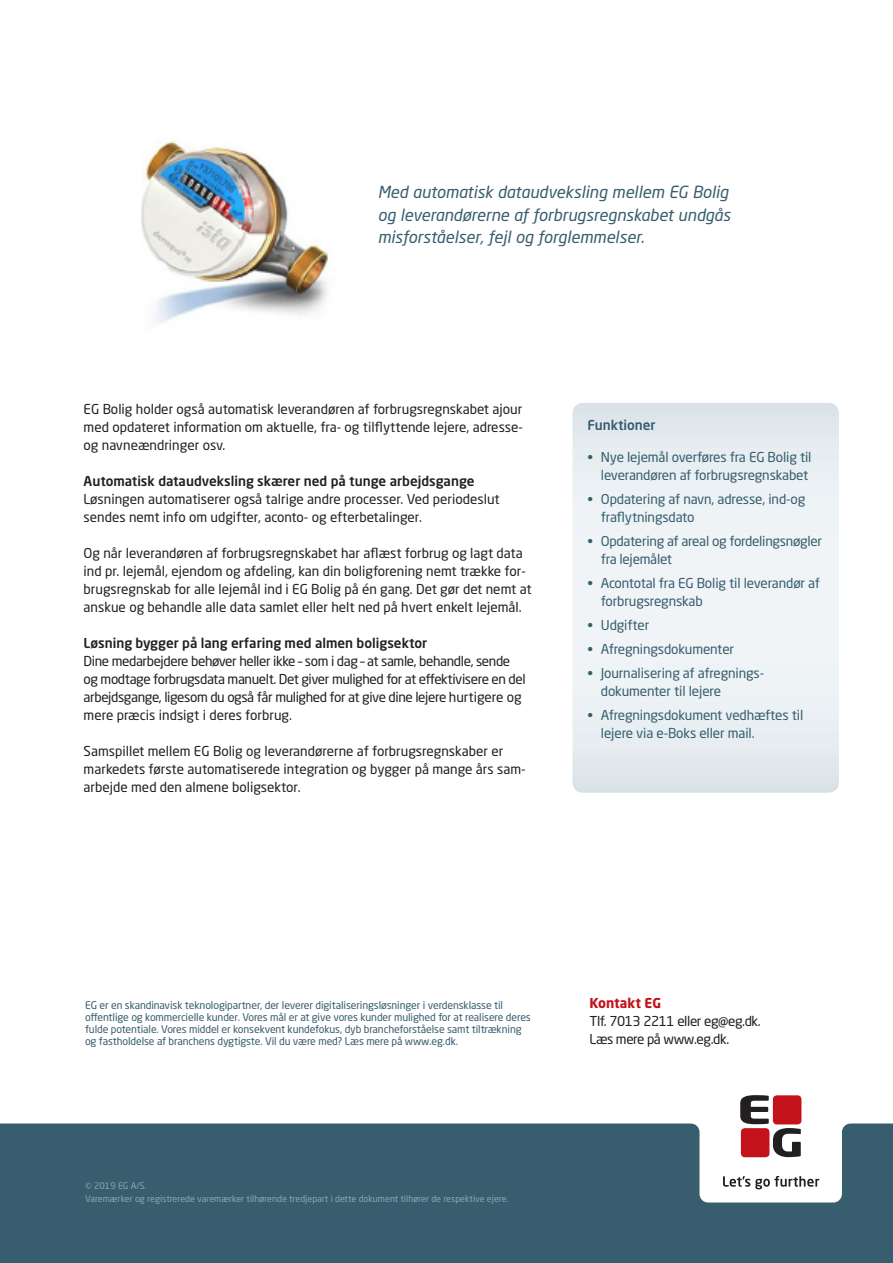
<style>
.page{position:relative;width:893px;height:1263px;background:#fff}
.page>*{position:absolute;margin:0;border:0;box-sizing:border-box;transform-origin:0 0}
.Underoverskrift{font:italic 16.5px/22.5px "Neo Sans Std";color:#375d6e}
.Brødtekst{font:13.5px/18px "Neo Sans Std";color:#231f20}
.Brødtekst-2{font:13.5px/18px "Neo Sans Std";letter-spacing:-.01em;color:#375d6e}
.Brødtekst-3{font:13.5px/18px "Neo Sans Std";letter-spacing:-.03em;color:#231f20}
.Indledende_brødtekst{font:500 13.5px "Neo Sans Std";color:#231f20}
.Indledende_brødtekst-2{font:13.5px/18px "Neo Sans Std";letter-spacing:-.03em;color:#231f20}
.Brødtekst-4{font:500 13.5px "Neo Sans Std";color:#375d6e}
.Indledende_brødtekst-3{font:700 13.5px "Neo Sans Std";color:#c4121a}
.Brødtekst-5{font:10.5px/12px "Neo Sans Std";letter-spacing:-.01em;color:#375d6e}
.Brødtekst-6{font:9px/13.5px "Neo Sans Std";color:#8ba6b3}
</style>
<div class="page">
<div style="left:0;top:1123px;width:893px;height:140px;background:#375d6e"></div>
<svg style="left:0;top:1098px;width:893px;height:104px"></svg>
<svg style="left:740px;top:1095px;width:61px;height:62px;background:#a85a5e"></svg>
<svg style="left:723px;top:1176px;width:96px;height:13px"></svg>
<svg style="left:572px;top:403px;width:267px;height:390px"></svg>
<img style="left:141px;top:141px;width:189px;height:182px">
<p class="Underoverskrift" style="left:378px;top:180px;width:354px">Med automatisk dataudveksling mellem EG Bolig og leverandørerne af forbrugsregnskabet undgås misforståelser, fejl og forglemmelser.</p>
<p class="Brødtekst" style="left:84px;top:400px;width:441px;text-align:justify">EG Bolig holder også automatisk leverandøren af forbrugsregnskabet ajour med opdateret information om aktuelle, fra- og tilflyttende lejere, adresse&shy;og navneændringer osv.</p>
<p class="Indledende_brødtekst" style="left:84px;top:473px;width:393px">Automatisk dataudveksling skærer ned på tunge arbejdsgange</p>
<p class="Brødtekst" style="left:84px;top:490px;width:418px">Løsningen automatiserer også talrige andre processer. Ved periodeslut sendes nemt info om udgifter, aconto- og efterbetalinger.</p>
<p class="Brødtekst" style="left:84px;top:544px;width:449px">Og når leverandøren af forbrugsregnskabet har aflæst forbrug og lagt data ind pr. lejemål, ejendom og afdeling, kan din boligforening nemt trække for&shy;brugsregnskab for alle lejemål ind i EG Bolig på én gang. Det gør det nemt at anskue og behandle alle data samlet eller helt ned på hvert enkelt lejemål.</p>
<p class="Indledende_brødtekst" style="left:84px;top:635px;width:345px">Løsning bygger på lang erfaring med almen boligsektor</p>
<p class="Brødtekst-3" style="left:84px;top:652px;width:444px">Dine medarbejdere behøver heller ikke – som i dag – at samle, behandle, sende og modtage forbrugsdata manuelt. Det giver mulighed for at effektivisere en del arbejdsgange, ligesom du også får mulighed for at give dine lejere hurtigere og mere præcis indsigt i deres forbrug.</p>
<p class="Brødtekst" style="left:84px;top:742px;width:444px">Samspillet mellem EG Bolig og leverandørerne af forbrugsregnskaber er markedets første automatiserede integration og bygger på mange års sam&shy;arbejde med den almene boligsektor.</p>
<p class="Brødtekst-4" style="left:587px;top:417px;width:70px">Funktioner</p>
<p class="Brødtekst-2" style="left:587px;top:448px;width:226px;text-align:right">• Nye lejemål overføres fra EG Bolig til leverandøren af forbrugsregnskabet</p>
<p class="Brødtekst-2" style="left:601px;top:490px;width:206px;text-indent:-14px">• Opdatering af navn, adresse, ind-og fraflytningsdato</p>
<p class="Brødtekst-2" style="left:601px;top:532px;width:223px;text-indent:-14px">• Opdatering af areal og fordelingsnøgler fra lejemålet</p>
<p class="Brødtekst-2" style="left:601px;top:574px;width:221px;text-indent:-14px">• Acontotal fra EG Bolig til leverandør af forbrugsregnskab</p>
<p class="Brødtekst-2" style="left:587px;top:616px;width:63px">• Udgifter</p>
<p class="Brødtekst-2" style="left:587px;top:640px;width:148px">• Afregningsdokumenter</p>
<p class="Brødtekst-2" style="left:601px;top:664px;width:165px;text-indent:-14px">• Journalisering af afregnings&shy;dokumenter til lejere</p>
<p class="Brødtekst-2" style="left:601px;top:706px;width:204px;text-indent:-14px">• Afregningsdokument vedhæftes til lejere via e-Boks eller mail.</p>
<p class="Brødtekst-5" style="left:85px;top:999px;width:447px">EG er en skandinavisk teknologipartner, der leverer digitaliseringsløsninger i verdensklasse til offentlige og kommercielle kunder. Vores mål er at give vores kunder mulighed for at realisere deres fulde potentiale. Vores middel er konsekvent kundefokus, dyb brancheforståelse samt tiltrækning og fastholdelse af branchens dygtigste. Vil du være med? Læs mere på www.eg.dk.</p>
<p class="Brødtekst-6" style="left:85px;top:1178px;width:425px">© 2019 EG A/S.<br>Varemærker og registrerede varemærker tilhørende tredjepart i dette dokument tilhører de respektive ejere.</p>
<p class="Indledende_brødtekst-3" style="left:589px;top:994px;width:73px">Kontakt EG</p>
<p class="Indledende_brødtekst-2" style="left:589px;top:1012px;width:173px">Tlf. 7013 2211 eller eg@eg.dk.<br>Læs mere på www.eg.dk.</p>
</div>
